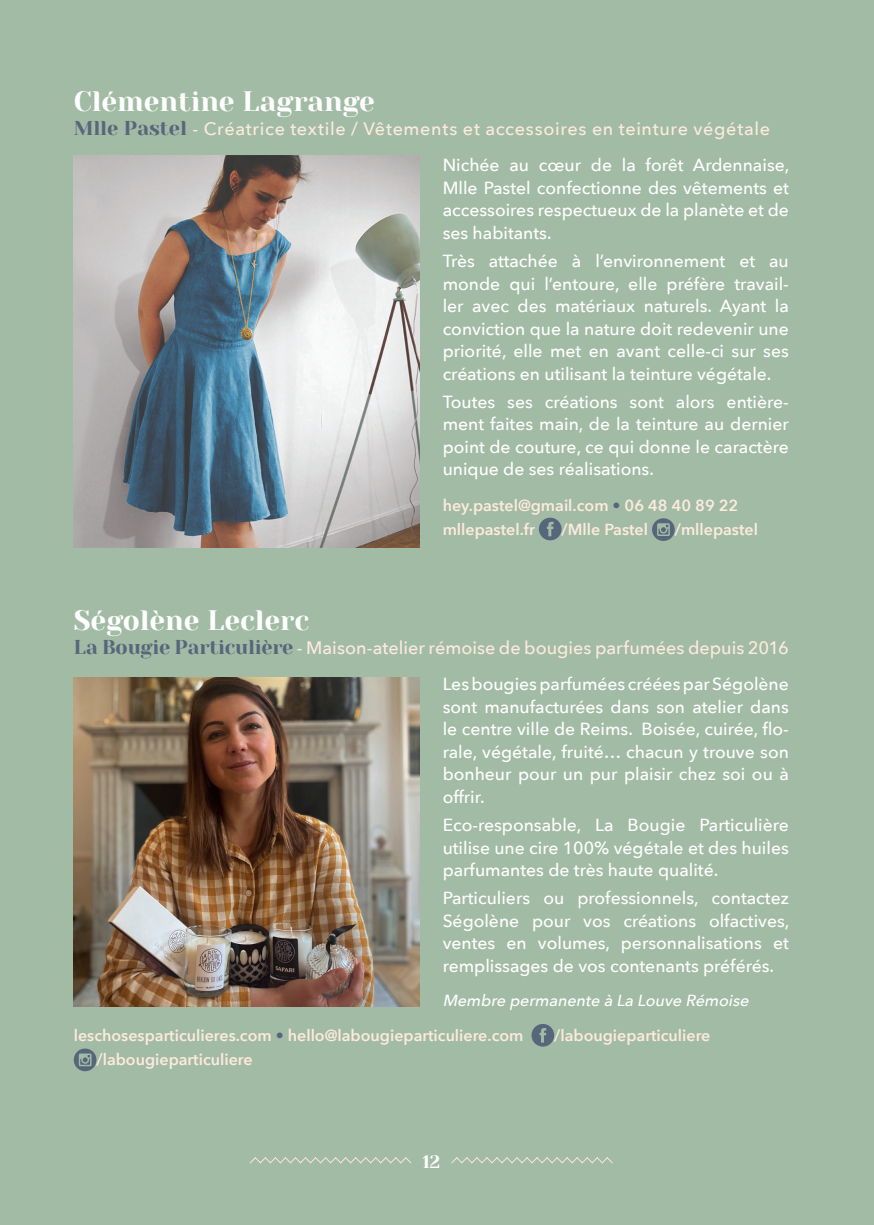
<style>
.page{position:relative;width:874px;height:1225px;background:#fff}
.page>*{position:absolute;margin:0;border:0;box-sizing:border-box;transform-origin:0 0}
.t1{font:28px "Yeseva One";color:#fff}
.t2{font:500 18px "Avenir Next";color:#fdeae0}
.t3{font:500 18px "Avenir Next";letter-spacing:.035em;color:#fdeae0}
.t4{font:18px "Yeseva One";color:#fff}
.t5{font:500 17.6px/22.6px "Avenir Next";color:#fff;text-align:justify}
.t6{font:600 16px/24px "Avenir Next";color:#fdeae0}
.t7{font:italic 500 16px "Avenir Next";color:#fff}
.s1{font-family:"Yeseva One";font-weight:400;font-size:20px;color:#56677b}
.s2{color:#56677b}
</style>
<div class="page">
<div style="left:0;top:0;width:873px;height:1225px;background:#a2bba4"></div>
<svg style="left:539px;top:518px;width:22px;height:22px"></svg>
<svg style="left:652px;top:518px;width:22px;height:23px"></svg>
<svg style="left:531px;top:1024px;width:23px;height:22px"></svg>
<svg style="left:74px;top:1048px;width:22px;height:23px"></svg>
<svg style="left:250px;top:1157px;width:161px;height:6px"></svg>
<svg style="left:451px;top:1157px;width:161px;height:6px"></svg>
<img style="left:74px;top:156px;width:346px;height:391px">
<img style="left:74px;top:677px;width:346px;height:329px">
<h1 class="t1" style="left:74px;top:80px;width:302px">Clémentine Lagrange</h1>
<p class="t3" style="left:74px;top:113px;width:697px"><span class="s1">Mlle Pastel</span> - Créatrice textile / Vêtements et accessoires en teinture végétale</p>
<p class="t5" style="left:442px;top:153px;width:348px">Nichée au cœur de la forêt Ardennaise, Mlle Pastel confectionne des vêtements et accessoires respectueux de la planète et de ses habitants.</p>
<p class="t5" style="left:442px;top:249px;width:347px">Très attachée à l’environnement et au monde qui l’entoure, elle préfère travail&shy;ler avec des matériaux naturels. Ayant la conviction que la nature doit redevenir une priorité, elle met en avant celle-ci sur ses créations en utilisant la teinture végétale.</p>
<p class="t5" style="left:442px;top:390px;width:347px">Toutes ses créations sont alors entière&shy;ment faites main, de la teinture au dernier point de couture, ce qui donne le caractère unique de ses réalisations.</p>
<p class="t6" style="left:442px;top:493px;width:297px">hey.pastel@gmail.com <span class="s2">•</span> 06 48 40 89 22 mllepastel.fr</p>
<p class="t6" style="left:561px;top:517px;width:88px">/Mlle Pastel</p>
<p class="t6" style="left:674px;top:517px;width:85px">/mllepastel</p>
<h1 class="t1" style="left:74px;top:599px;width:237px">Ségolène Leclerc</h1>
<p class="t2" style="left:74px;top:632px;width:716px"><span class="s1">La Bougie Particulière</span> - Maison-atelier rémoise de bougies parfumées depuis 2016</p>
<p class="t5" style="left:442px;top:672px;width:347px">Les bougies parfumées créées par Ségolène sont manufacturées dans son atelier dans le centre ville de Reims. Boisée, cuirée, flo&shy;rale, végétale, fruité… chacun y trouve son bonheur pour un pur plaisir chez soi ou à offrir.</p>
<p class="t5" style="left:442px;top:813px;width:347px">Eco-responsable, La Bougie Particulière utilise une cire 100% végétale et des huiles parfumantes de très haute qualité.</p>
<p class="t5" style="left:442px;top:886px;width:348px">Particuliers ou professionnels, contactez Ségolène pour vos créations olfactives, ventes en volumes, personnalisations et remplissages de vos contenants préférés.</p>
<p class="t7" style="left:442px;top:986px;width:312px">Membre permanente à La Louve Rémoise</p>
<p class="t6" style="left:74px;top:1023px;width:451px">leschosesparticulieres.com <span class="s2">•</span> hello@labougieparticuliere.com</p>
<p class="t6" style="left:554px;top:1023px;width:158px">/labougieparticuliere</p>
<p class="t6" style="left:96px;top:1047px;width:158px">/labougieparticuliere</p>
<p class="t4" style="left:422px;top:1148px;width:19px">12</p>
</div>
